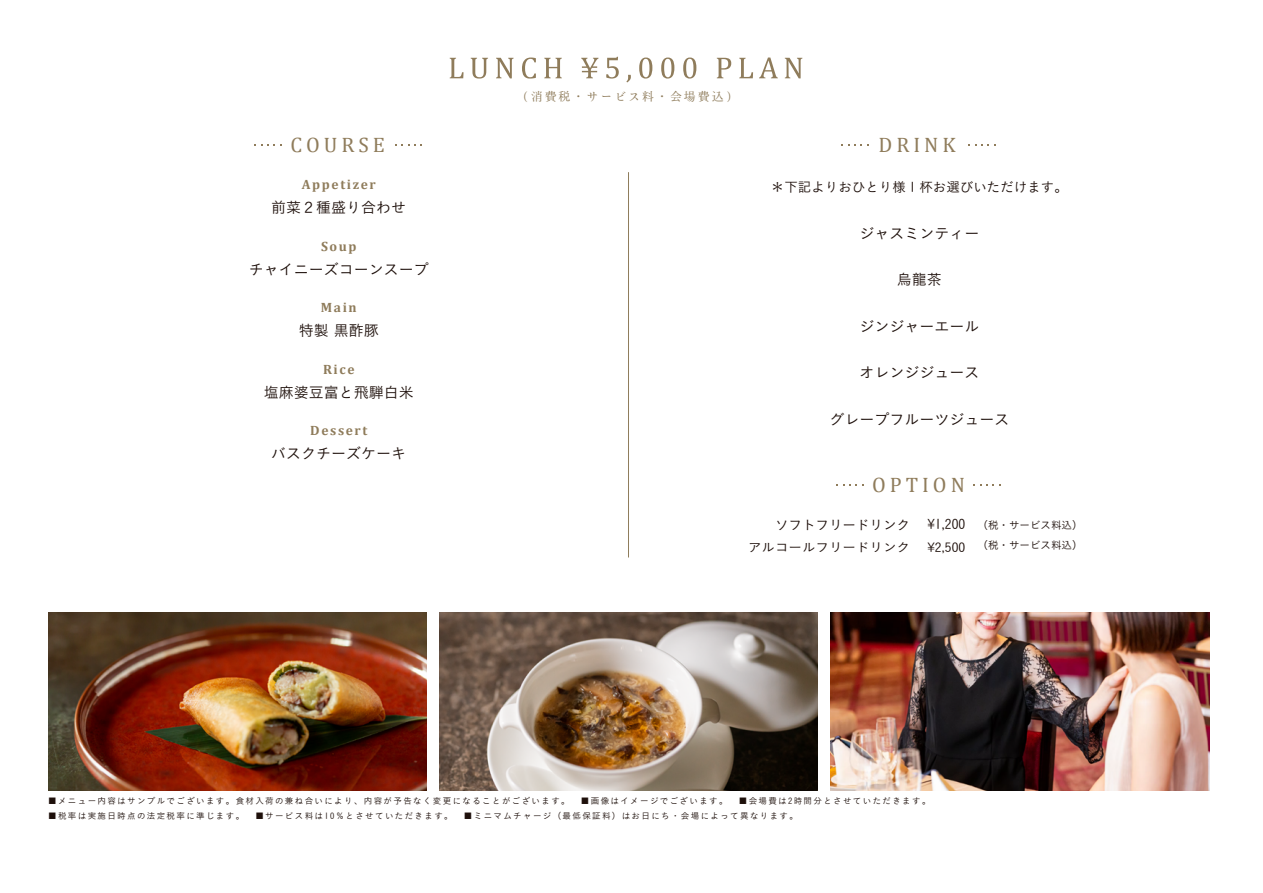
<style>
.page{position:relative;width:1263px;height:893px;background:#fff}
.page>*{position:absolute;margin:0;border:0;box-sizing:border-box;transform-origin:0 0}
.t1{font:21px "Cambria";letter-spacing:.19em;color:#8f7c5b}
.t2{font:15px "Koburina Go Std W3";color:#1e100b}
.t3{font:13.5px "Koburina Go Std W3";color:#1e100b}
.t4{font:700 13.5px "Cambria";letter-spacing:.12em;color:#8f7c5b}
.t5{font:12.6px "Koburina Go Std W3";color:#1e100b;scale:1.07 1}
.t6{font:12px "OT NIS SMS3 N";letter-spacing:.16em;color:#8f7c5b}
.t7{font:10.5px "Koburina Go Std W3";color:#1e100b}
.t8{font:8.55px "Koburina Go Std W3";letter-spacing:.16em;color:#1e100b}
.s1{font-size:13.5px}
.s2{font-size:12.6px}
</style>
<div class="page">
<hr style="left:628px;top:172px;width:1px;height:385px;background:#8f7c5b">
<svg style="left:450px;top:58px;width:13px;height:20px"></svg>
<svg style="left:471px;top:58px;width:17px;height:21px"></svg>
<svg style="left:496px;top:58px;width:18px;height:20px"></svg>
<svg style="left:522px;top:58px;width:14px;height:21px"></svg>
<svg style="left:544px;top:58px;width:18px;height:20px"></svg>
<svg style="left:581px;top:58px;width:17px;height:20px"></svg>
<svg style="left:606px;top:57px;width:13px;height:22px"></svg>
<svg style="left:626px;top:75px;width:5px;height:7px"></svg>
<svg style="left:639px;top:58px;width:13px;height:21px"></svg>
<svg style="left:661px;top:58px;width:13px;height:21px"></svg>
<svg style="left:683px;top:58px;width:13px;height:21px"></svg>
<svg style="left:717px;top:58px;width:14px;height:20px"></svg>
<svg style="left:739px;top:58px;width:14px;height:20px"></svg>
<svg style="left:759px;top:58px;width:19px;height:20px"></svg>
<svg style="left:785px;top:58px;width:17px;height:20px"></svg>
<img style="left:439px;top:612px;width:379px;height:179px">
<img style="left:48px;top:612px;width:379px;height:179px">
<img style="left:831px;top:612px;width:378px;height:179px">
<h1 class="t1" style="left:290px;top:133px;width:96px">COURSE</h1>
<h3 class="t4" style="left:302px;top:175px;width:76px">Appetizer</h3>
<h2 class="t2" style="left:271px;top:196px;width:136px">前菜２種盛り合わせ</h2>
<h3 class="t4" style="left:321px;top:236px;width:37px">Soup</h3>
<h2 class="t2" style="left:249px;top:258px;width:181px">チャイニーズコーンスープ</h2>
<h3 class="t4" style="left:321px;top:298px;width:37px">Main</h3>
<h2 class="t2" style="left:299px;top:319px;width:81px">特製 黒酢豚</h2>
<h3 class="t4" style="left:323px;top:359px;width:33px">Rice</h3>
<h2 class="t2" style="left:264px;top:381px;width:151px">塩麻婆豆富と飛騨白米</h2>
<h3 class="t4" style="left:310px;top:421px;width:59px">Dessert</h3>
<h2 class="t2" style="left:271px;top:442px;width:136px">バスクチーズケーキ</h2>
<h3 class="t6" style="left:517px;top:91px;width:222px">（消費税・サービス料・会場費込）</h3>
<h1 class="t1" style="left:878px;top:133px;width:79px">DRINK</h1>
<h3 class="t3" style="left:771px;top:177px;width:298px">＊下記よりおひとり様１杯お選びいただけます。</h3>
<h2 class="t2" style="left:859px;top:222px;width:121px">ジャスミンティー</h2>
<h2 class="t2" style="left:897px;top:268px;width:46px">烏龍茶</h2>
<h2 class="t2" style="left:859px;top:315px;width:121px">ジンジャーエール</h2>
<h2 class="t2" style="left:859px;top:361px;width:121px">オレンジジュース</h2>
<h2 class="t2" style="left:829px;top:408px;width:181px">グレープフルーツジュース</h2>
<h1 class="t1" style="left:872px;top:473px;width:94px">OPTION</h1>
<h3 class="t3" style="left:775px;top:514px;width:136px">ソフトフリードリンク</h3>
<p class="t7" style="left:927px;top:517px;width:157px"><span class="s1">¥1,200</span> （税・サービス料込）</p>
<h3 class="t5" style="left:748px;top:538px;width:153px">アルコールフリードリンク</h3>
<p class="t7" style="left:927px;top:538px;width:157px"><span class="s2">¥2,500</span> （税・サービス料込）</p>
<p class="t8" style="left:48px;top:794px;width:894px">■メニュー内容はサンプルでございます。食材入荷の兼ね合いにより、内容が予告なく変更になることがございます。　■画像はイメージでございます。　■会場費は2時間分とさせていただきます。　</p>
<p class="t8" style="left:48px;top:809px;width:751px">■税率は実施日時点の法定税率に準じます。　■サービス料は10％とさせていただきます。　■ミニマムチャージ（最低保証料）はお日にち・会場によって異なります。</p>
</div>
